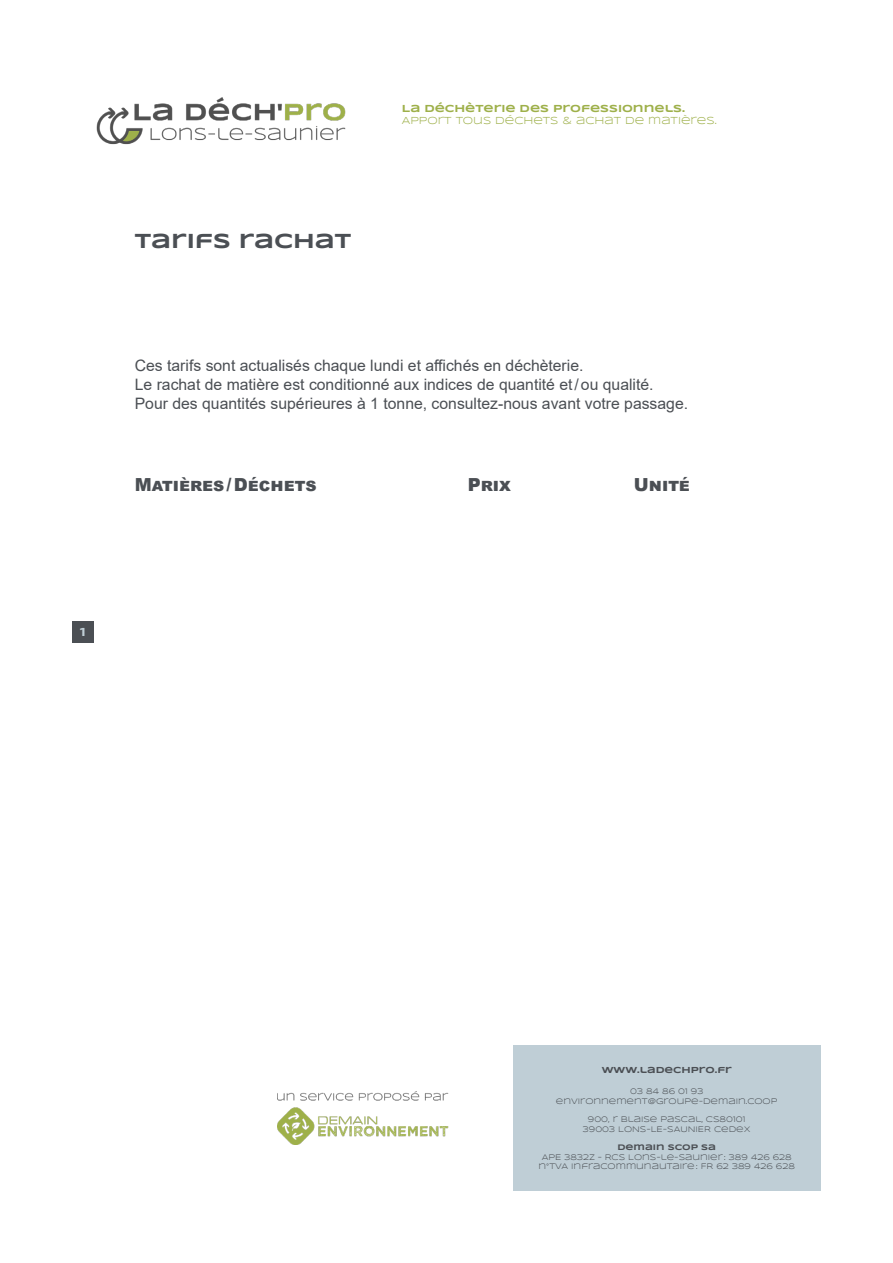
<style>
.page{position:relative;width:893px;height:1263px;background:#fff}
.page>*{position:absolute;margin:0;border:0;box-sizing:border-box;transform-origin:0 0}
.t1{font:700 21px "Syncopate";color:#4b4f54}
.t2{font:900 18px "Arial";color:#4b4f54}
.t3{font:15.75px/18.9px "Arial";color:#4b4f54}
.t4{font:700 12px "Syncopate";color:#bfced6}
.t5{font:10.5px "Syncopate";color:#9eb04a}
.t6{font:700 10.5px "Syncopate";color:#9eb04a}
.t7{font:700 9px "Syncopate";color:#4b4f54}
.t8{font:8.25px/9.9px "Syncopate";color:#4b4f54;text-align:center}
.t9{font:700 8.25px "Syncopate";color:#4b4f54}
</style>
<div class="page">
<img style="left:277px;top:1091px;width:172px;height:53px">
<img style="left:96px;top:97px;width:250px;height:48px">
<div style="left:513px;top:1045px;width:308px;height:146px;background:#bfced6"></div>
<div style="left:72px;top:621px;width:22px;height:21px;background:#4b4f54"></div>
<h1 class="t1" style="left:135px;top:228px;width:218px">TARIFS RACHAT</h1>
<p class="t6" style="left:402px;top:102px;width:285px">LA DÉCHÈTERIE DES PROFESSIONNELS.</p>
<p class="t5" style="left:402px;top:115px;width:316px">APPORT TOUS DÉCHETS &amp; ACHAT DE MATIÈRES.</p>
<p class="t3" style="left:135px;top:356px;width:555px">Ces tarifs sont actualisés chaque lundi et affichés en déchèterie.<br>Le rachat de matière est conditionné aux indices de quantité et/ou qualité.<br>Pour des quantités supérieures à 1 tonne, consultez-nous avant votre passage.</p>
<p class="t2" style="left:135px;top:472px;width:183px">Matières / Déchets</p>
<p class="t2" style="left:468px;top:472px;width:45px">Prix</p>
<p class="t2" style="left:634px;top:472px;width:58px">Unité</p>
<p class="t4" style="left:80px;top:624px;width:7px">1</p>
<p class="t7" style="left:602px;top:1064px;width:131px">WWW.LADECHPRO.FR</p>
<p class="t8" style="left:556px;top:1086px;width:223px">03 84 86 01 93<br>ENVIRONNEMENT@GROUPE-DEMAIN.COOP</p>
<p class="t8" style="left:583px;top:1114px;width:169px">900, R BLAISE PASCAL, CS80101<br>39003 LONS-LE-SAUNIER CEDEX</p>
<p class="t9" style="left:617px;top:1142px;width:100px">DEMAIN SCOP SA</p>
<p class="t8" style="left:539px;top:1152px;width:258px">APE 3832Z – RCS LONS-LE-SAUNIER: 389 426 628<br>N°TVA INFRACOMMUNAUTAIRE: FR 62 389 426 628</p>
</div>
